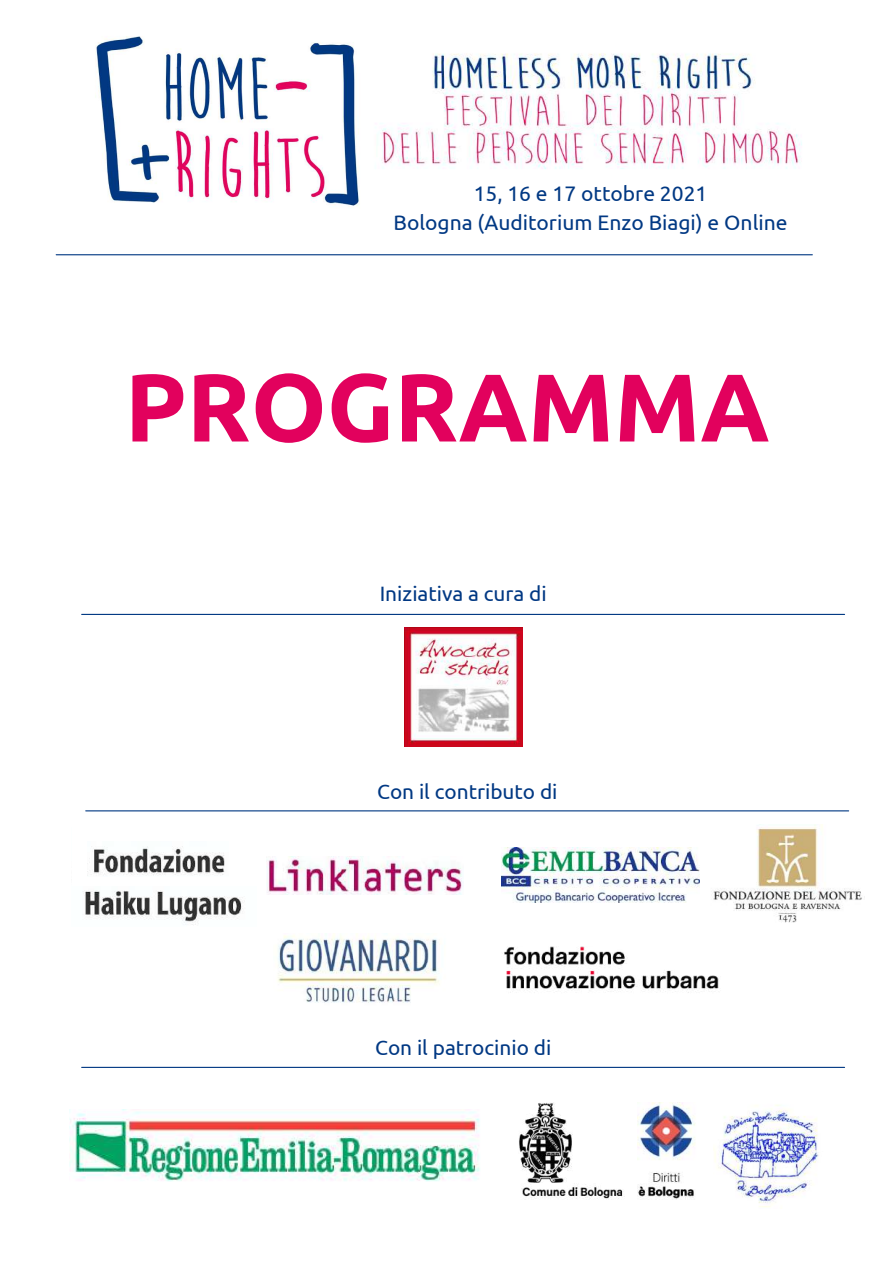
<style>
.page{position:relative;width:894px;height:1264px;background:#fff}
.page>*{position:absolute;margin:0;border:0;box-sizing:border-box;transform-origin:0 0}
.t1{font:700 96.15px "Ubuntu";color:#e2015d}
.t2{font:21px/29.2px "Ubuntu";color:#013883;text-align:center}
.t3{font:20.85px "Ubuntu";color:#013883}
</style>
<div class="page">
<hr style="left:82px;top:614px;width:762px;height:1px;background:#013883">
<img style="left:404px;top:627px;width:118px;height:119px">
<hr style="left:86px;top:810px;width:762px;height:1px;background:#013883">
<hr style="left:82px;top:1066px;width:762px;height:1px;background:#013883">
<img style="left:95px;top:36px;width:265px;height:171px">
<img style="left:381px;top:53px;width:421px;height:116px">
<hr style="left:56px;top:254px;width:756px;height:1px;background:#013883">
<img style="left:266px;top:856px;width:196px;height:38px">
<img style="left:501px;top:847px;width:198px;height:55px">
<img style="left:85px;top:890px;width:160px;height:35px">
<img style="left:94px;top:846px;width:131px;height:30px">
<img style="left:713px;top:824px;width:149px;height:99px">
<img style="left:277px;top:933px;width:162px;height:70px">
<img style="left:504px;top:946px;width:215px;height:47px">
<img style="left:519px;top:1102px;width:104px;height:97px">
<img style="left:637px;top:1102px;width:58px;height:97px">
<img style="left:69px;top:1109px;width:411px;height:73px">
<img style="left:713px;top:1105px;width:106px;height:102px">
<p class="t2" style="left:393px;top:179px;width:395px">15, 16 e 17 ottobre 2021<br>Bologna (Auditorium Enzo Biagi) e Online</p>
<h1 class="t1" style="left:125px;top:352px;width:646px">PROGRAMMA</h1>
<p class="t3" style="left:379px;top:582px;width:168px">Iniziativa a cura di</p>
<p class="t3" style="left:377px;top:779px;width:182px">Con il contributo di</p>
<p class="t3" style="left:375px;top:1035px;width:178px">Con il patrocinio di</p>
</div>
